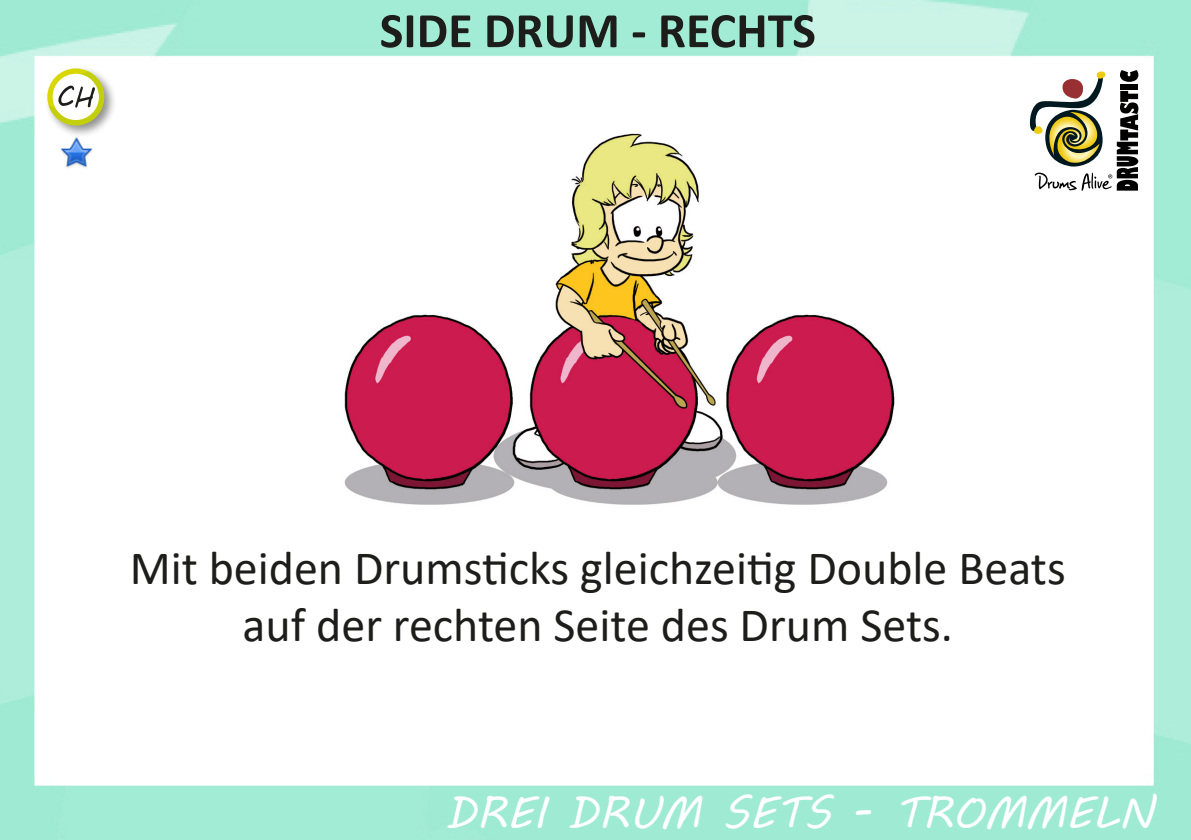
<style>
.page{position:relative;width:1191px;height:840px;background:#fff}
.page>*{position:absolute;margin:0;border:0;box-sizing:border-box;transform-origin:0 0}
.t1{font:700 50px "Calibri";color:#1d1d1b}
.t2{font:48px "Calibri";color:#1d1d1b}
.t3{font:44px "MV Boli";color:#fff}
</style>
<div class="page">
<img style="left:0;top:0;width:1191px;height:839px">
<svg style="left:1026px;top:68px;width:115px;height:124px"></svg>
<div style="left:44px;top:66px;width:73px;height:72px;background:#1d1d1b;opacity:.48"></div>
<svg style="left:47px;top:68px;width:57px;height:57px"></svg>
<svg style="left:49px;top:71px;width:55px;height:54px"></svg>
<img style="left:252px;top:70px;width:691px;height:461px">
<img style="left:61px;top:137px;width:31px;height:32px">
<p class="t1" style="left:380px;top:-5px;width:438px">SIDE DRUM - RECHTS</p>
<p class="t2" style="left:130px;top:534px;width:937px">Mit beiden Drumsticks gleichzeitig Double Beats</p>
<p class="t2" style="left:242px;top:591px;width:712px">auf der rechten Seite des Drum Sets.</p>
<p class="t3" style="left:445px;top:782px;width:709px">DREI DRUM SETS - TROMMELN</p>
</div>
